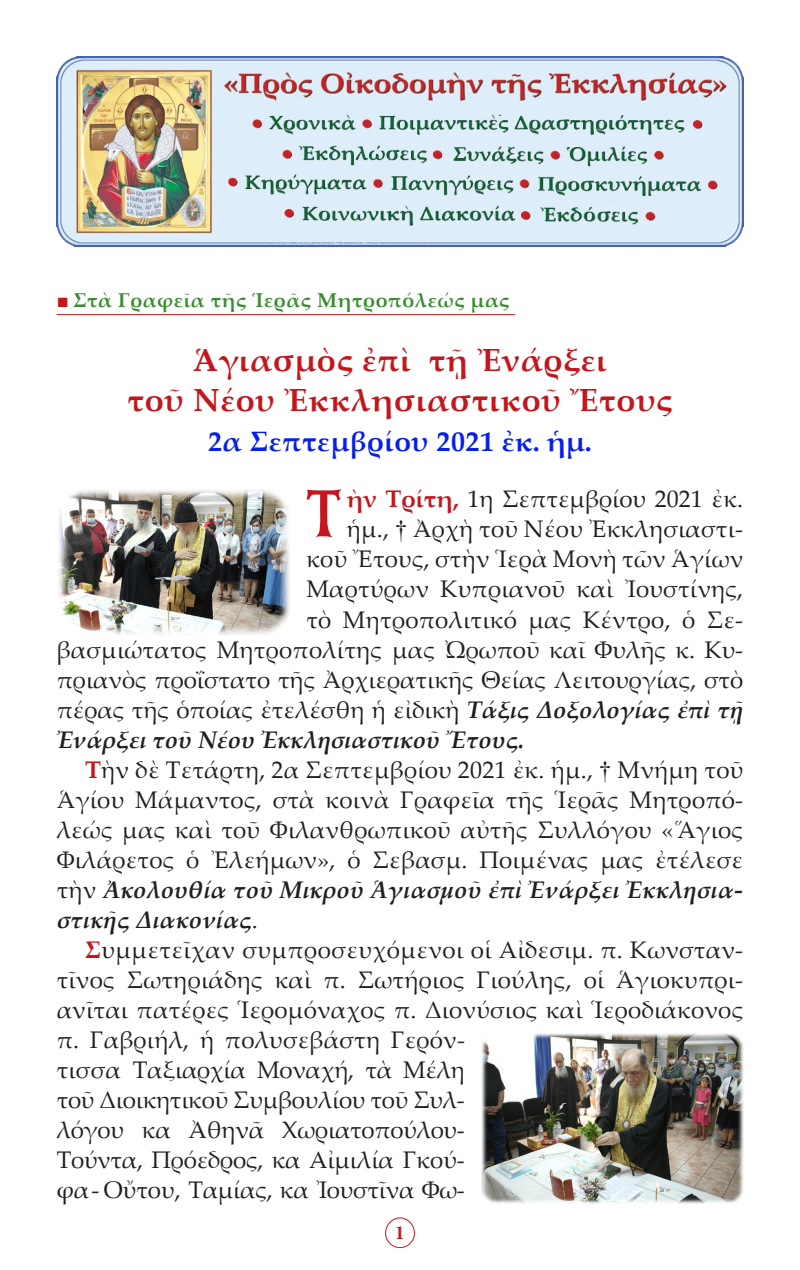
<style>
.page{position:relative;width:800px;height:1270px;background:#fff}
.page>*{position:absolute;margin:0;border:0;box-sizing:border-box;transform-origin:0 0}
.t1{font:66.6px "BYZIMAK";color:#c4161c}
.t2{font:700 32px "Palatino Linotype";letter-spacing:.02em;color:#c4161c}
.t3{font:700 28px "Palatino Linotype";letter-spacing:.02em;color:#071eec}
.t4{font:24px/30px "Palatino Linotype";letter-spacing:.01em;color:#231f20;text-align:justify}
.t5{font:italic 700 24px "Palatino Linotype";color:#231f20}
.t6{font:700 20px "Palatino Linotype";letter-spacing:.03em;color:#3b8c33}
.t7{font:700 20px "Minion Pro";color:#c4161c}
.s1{font-family:"CTOS New Times Roman Test 1";font-weight:400;color:#c4161c}
.s2{font-weight:700;color:#c4161c}
.s3{font-family:"CTOS New Times Roman Test 1"}
.s4{font-weight:700;font-style:italic}
</style>
<div class="page">
<div style="left:385px;top:1217px;width:30px;height:31px;border:1px solid #c4161c;border-radius:50%"></div>
<hr style="left:57px;top:314px;width:458px;height:1px;background:#c4161c">
<img style="left:57px;top:56px;width:686px;height:191px">
<img style="left:59px;top:490px;width:230px;height:145px">
<img style="left:482px;top:1033px;width:261px;height:171px">
<p class="t6" style="left:57px;top:286px;width:454px"><span class="s1">■</span> Στὰ Γραφεῖα τῆς Ἱερᾶς Μητροπόλεώς μας</p>
<p class="t2" style="left:193px;top:337px;width:415px">Ἁγιασμὸς ἐπὶ τῇ Ἐνάρξει</p>
<p class="t2" style="left:127px;top:377px;width:546px">τοῦ Νέου Ἐκκλησιαστικοῦ Ἔτους</p>
<p class="t3" style="left:208px;top:421px;width:385px">2α Σεπτεμβρίου 2021 ἐκ. ἡμ.</p>
<p class="t1" style="left:304px;top:474px;width:40px">T</p>
<p class="t4" style="left:347px;top:483px;width:398px"><span class="s2">ὴν Τρίτη,</span> 1η Σεπτεμβρίου 2021 ἐκ.</p>
<p class="t4" style="left:347px;top:513px;width:398px">ἡμ., <span class="s3">†</span> Ἀρχὴ τοῦ Νέου Ἐκκλησιαστι-</p>
<p class="t4" style="left:306px;top:543px;width:438px">κοῦ Ἔτους, στὴν Ἱερὰ Μονὴ τῶν Ἁγίων</p>
<p class="t4" style="left:306px;top:573px;width:438px">Μαρτύρων Κυπριανοῦ καὶ Ἰουστίνης,</p>
<p class="t4" style="left:306px;top:604px;width:438px">τὸ Μητροπολιτικό μας Κέντρο, ὁ Σε-</p>
<p class="t4" style="left:57px;top:634px;width:688px">βασμιώτατος Μητροπολίτης μας Ὠρωποῦ καῖ Φυλῆς κ. Κυ-</p>
<p class="t4" style="left:57px;top:664px;width:688px">πριανὸς προΐστατο τῆς Ἀρχιερατικῆς Θείας Λειτουργίας, στὸ</p>
<p class="t4" style="left:57px;top:694px;width:688px">πέρας τῆς ὁποίας ἐτελέσθη ἡ εἰδικὴ <span class="s4">Τάξις Δοξολογίας ἐπὶ τῇ</span></p>
<p class="t5" style="left:57px;top:722px;width:469px">Ἐνάρξει τοῦ Νέου Ἐκκλησιαστικοῦ Ἔτους.</p>
<p class="t4" style="left:57px;top:754px;width:688px;text-indent:28px"><span class="s2">Τ</span>ὴν δὲ Τετάρτη, 2α Σεπτεμβρίου 2021 ἐκ. ἡμ., <span class="s3">†</span> Μνήμη τοῦ Ἁγίου Μάμαντος, στὰ κοινὰ Γραφεῖα τῆς Ἱερᾶς Μητροπό&shy;λεώς μας καὶ τοῦ Φιλανθρωπικοῦ αὐτῆς Συλλόγου «῞Αγιος Φιλάρετος ὁ Ἐλεήμων», ὁ Σεβασμ. Ποιμένας μας ἐτέλεσε τὴν <span class="s4">Ἀκολουθία τοῦ Μικροῦ Ἁγιασμοῦ ἐπὶ Ἐνάρξει Ἐκκλησια&shy;στικῆς Διακονίας</span>.</p>
<p class="t4" style="left:57px;top:934px;width:688px;text-align:left;text-indent:28px"><span class="s2">Σ</span>υμμετεῖχαν συμπροσευχόμενοι οἱ Αἰδεσιμ. π. Κωνσταν&shy;τῖνος Σωτηριάδης καὶ π. Σωτήριος Γιούλης, οἱ Ἁγιοκυπρι&shy;ανῖται πατέρες Ἱερομόναχος π. Διονύσιος καὶ Ἱεροδιάκονος π. Γαβριήλ, ἡ πολυσεβάστη Γερόν-<br>τισσα Ταξιαρχία Μοναχή, τὰ Μέλη<br>τοῦ Διοικητικοῦ Συμβουλίου τοῦ Συλ-</p>
<p class="t4" style="left:57px;top:1114px;width:410px">λόγου κα Ἀθηνᾶ Χωριατοπούλου-Τούντα, Πρόεδρος, κα Αἰμιλία Γκού&shy;φα- Οὔτου, Ταμίας, κα Ἰουστῖνα Φω-</p>
<p class="t7" style="left:395px;top:1219px;width:11px">1</p>
</div>
